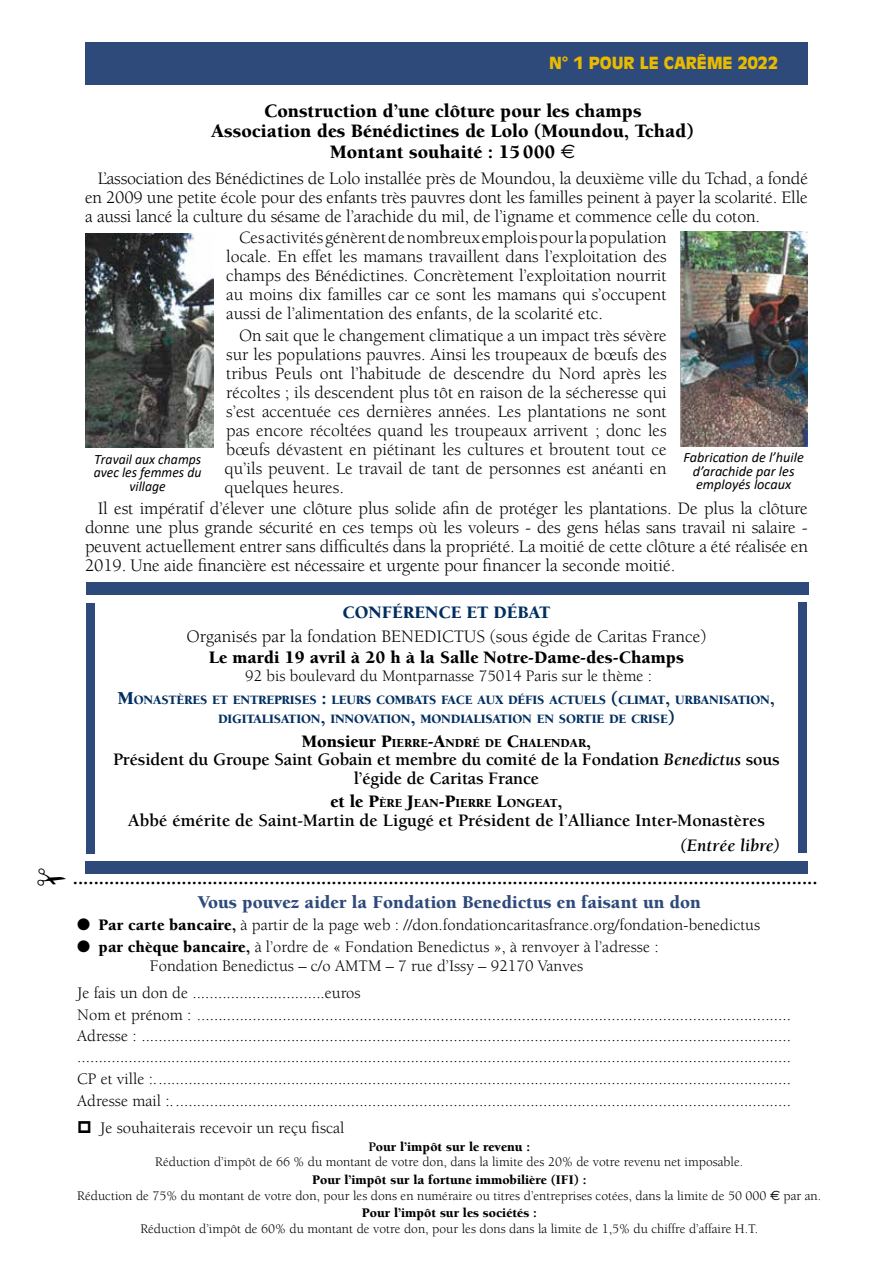
<style>
.page{position:relative;width:893px;height:1263px;background:#fff}
.page>*{position:absolute;margin:0;border:0;box-sizing:border-box;transform-origin:0 0}
.t1{font:900 19.5px/20.5px "Berkeley";color:#000;text-align:center}
.t2{font:900 18.6px "Berkeley";color:#000}
.t3{font:900 18.6px "Berkeley";color:#2e4a7b}
.t4{font:18px/19px "Berkeley";letter-spacing:-.01em;color:#000;text-align:justify}
.t5{font:700 18px/18.8px "Berkeley";letter-spacing:-.01em;color:#000;text-align:center}
.t6{font:900 18px "Berkeley";color:#000}
.t7{font:900 18px "Berkeley";color:#002e60}
.t8{font:italic 700 18px "Berkeley";color:#000}
.t9{font:17.7px/19px "Berkeley";color:#000;text-align:justify}
.t10{font:16.5px/18.9px "Berkeley";color:#000}
.t11{font:900 16.5px "Antique Olive";color:#e8ba00}
.t12{font:italic 14.25px/13.5px "Calibri";color:#000;text-align:center}
.t13{font:13.5px/15.6px "Berkeley";color:#000;text-align:center}
.t14{font:900 13.5px "Berkeley";color:#000}
.t15{font:900 13.2px/19px "Berkeley";letter-spacing:-.015em;color:#002e60;text-align:center}
.t16{font:900 12.6px "Berkeley";color:#000}
.s1{font-family:"Euro Sans";font-weight:400}
.s2{font-size:18.75px}
.s3{font-size:18px}
.s4{font-style:italic}
.s5{font-weight:900}
.s6{font-weight:700}
.s7{font-family:"Euro Sans"}
</style>
<div class="page">
<div style="left:85px;top:43px;width:723px;height:42px;background:#2e4a7b"></div>
<img style="left:85px;top:233px;width:128px;height:215px">
<img style="left:680px;top:231px;width:128px;height:215px">
<div style="left:86px;top:603px;width:9px;height:251px;background:#2e4a7b"></div>
<div style="left:86px;top:582px;width:723px;height:13px;background:#2e4a7b"></div>
<div style="left:798px;top:602px;width:9px;height:251px;background:#2e4a7b"></div>
<div style="left:85px;top:861px;width:723px;height:13px;background:#2e4a7b"></div>
<p class="t11" style="left:549px;top:53px;width:231px">N° 1 POUR LE CARÊME 2022</p>
<p class="t1" style="left:212px;top:101px;width:484px">Construction d’une clôture pour les champs<br>Association des Bénédictines de Lolo (Moundou, Tchad)<br>Montant souhaité : 15000 <span class="s1">€</span></p>
<p class="t4" style="left:85px;top:169px;width:724px;text-indent:13px">L’association des Bénédictines de Lolo installée près de Moundou, la deuxième ville du Tchad, a fondé en 2009 une petite école pour des enfants très pauvres dont les familles peinent à payer la scolarité. Elle a aussi lancé la culture du sésame de l’arachide du mil, de l’igname et commence celle du coton.</p>
<p class="t9" style="left:226px;top:228px;width:442px;text-indent:13px">Ces activités génèrent de nombreux emplois pour la population locale. En effet les mamans travaillent dans l’exploitation des champs des Bénédictines. Concrètement l’exploitation nourrit au moins dix familles car ce sont les mamans qui s’occupent aussi de l’alimentation des enfants, de la scolarité etc.</p>
<p class="t9" style="left:225px;top:326px;width:444px;text-indent:14px">On sait que le changement climatique a un impact très sévère sur les populations pauvres. Ainsi les troupeaux de bœufs des tribus Peuls ont l’habitude de descendre du Nord après les récoltes ; ils descendent plus tôt en raison de la sécheresse qui s’est accentuée ces dernières années. Les plantations ne sont pas encore récoltées quand les troupeaux arrivent ; donc les bœufs dévastent en piétinant les cultures et broutent tout ce qu’ils peuvent. Le travail de tant de personnes est anéanti en quelques heures.</p>
<p class="t4" style="left:85px;top:499px;width:724px;text-indent:13px">Il est impératif d’élever une clôture plus solide afin de protéger les plantations. De plus la clôture donne une plus grande sécurité en ces temps où les voleurs - des gens hélas sans travail ni salaire - peuvent actuellement entrer sans difficultés dans la propriété. La moitié de cette clôture a été réalisée en 2019. Une aide financière est nécessaire et urgente pour financer la seconde moitié.</p>
<p class="t12" style="left:94px;top:452px;width:109px">Travail aux champs avec les femmes du village</p>
<p class="t12" style="left:684px;top:450px;width:122px">Fabrication de l’huile d’arachide par les employés locaux</p>
<p class="t7" style="left:343px;top:603px;width:187px">Conférence et Débat</p>
<p class="t4" style="left:187px;top:627px;width:521px">Organisés par la fondation BENEDICTUS (sous égide de Caritas France)</p>
<p class="t6" style="left:209px;top:648px;width:477px">Le mardi 19 avril à 20 h à la Salle Notre-Dame-des-Champs</p>
<p class="t10" style="left:245px;top:667px;width:408px">92 bis boulevard du Montparnasse 75014 Paris sur le thème :</p>
<p class="t15" style="left:118px;top:691px;width:659px"><span class="s2">M</span>ONASTÈRES ET ENTREPRISES <span class="s2">:</span> LEURS COMBATS FACE AUX DÉFIS ACTUELS <span class="s2">(</span>CLIMAT<span class="s2">,</span> URBANISATION<span class="s2">,<br></span>DIGITALISATION<span class="s2">,</span> INNOVATION<span class="s2">,</span> MONDIALISATION EN SORTIE DE CRISE<span class="s2">)</span></p>
<p class="t16" style="left:302px;top:736px;width:291px"><span class="s3">Monsieur</span> <span class="s3">P</span>IERRE<span class="s3">-A</span>NDRÉ DE <span class="s3">C</span>HALENDAR<span class="s3">,</span></p>
<p class="t5" style="left:113px;top:750px;width:668px">Président du Groupe Saint Gobain et membre du comité de la Fondation <span class="s4">Benedictus</span> sous l’égide de Caritas France</p>
<p class="t16" style="left:330px;top:796px;width:234px"><span class="s3">et le P</span>ÈRE <span class="s3">J</span>EAN<span class="s3">-P</span>IERRE <span class="s3">L</span>ONGEAT<span class="s3">,</span></p>
<p class="t5" style="left:128px;top:811px;width:638px">Abbé émérite de Saint-Martin de Ligugé et Président de l’Alliance Inter-Monastères</p>
<p class="t8" style="left:680px;top:835px;width:101px">(Entrée libre)</p>
<p class="t2" style="left:36px;top:869px;width:783px">✁ ................................................................................................................................................</p>
<p class="t3" style="left:198px;top:892px;width:505px">Vous pouvez aider la Fondation Benedictus en faisant un don</p>
<p class="t10" style="left:77px;top:916px;width:684px">● <span class="s5">Par carte bancaire,</span> à partir de la page web : //don.fondationcaritasfrance.org/fondation-benedictus</p>
<p class="t10" style="left:77px;top:938px;width:583px;text-align:center">● <span class="s5">par chèque bancaire,</span> à l’ordre de « Fondation Benedictus », à renvoyer à l’adresse :<br>Fondation Benedictus – c/o AMTM – 7 rue d’Issy – 92170 Vanves</p>
<p class="t10" style="left:77px;top:982px;width:715px;line-height:22.2px">Je fais un don de ...............................euros<br>Nom et prénom : ...........................................................................................................................................</p>
<p class="t10" style="left:77px;top:1026px;width:715px;line-height:20.7px">Adresse : ........................................................................................................................................................ .......................................................................................................................................................................</p>
<p class="t10" style="left:77px;top:1068px;width:715px;line-height:22.4px">CP et ville :.....................................................................................................................................................<br>Adresse mail :.................................................................................................................................................</p>
<p class="t10" style="left:100px;top:1119px;width:246px">Je souhaiterais recevoir un reçu fiscal</p>
<p class="t13" style="left:155px;top:1139px;width:589px"><span class="s6">P</span><span class="s5">our l’impôt sur le revenu :<br></span>Réduction d’impôt de 66 % du montant de votre don, dans la limite des 20% de votre revenu net imposable.</p>
<p class="t13" style="left:77px;top:1172px;width:746px"><span class="s5">Pour l’impôt sur la fortune immobilière (IFI) :<br></span>Réduction de 75% du montant de votre don, pour les dons en numéraire ou titres d’entreprises cotées, dans la limite de 50 000 <span class="s7">€</span> par an.</p>
<p class="t14" style="left:362px;top:1206px;width:177px">Pour l’impôt sur les sociétés :</p>
<p class="t13" style="left:140px;top:1221px;width:619px">Réduction d’impôt de 60% du montant de votre don, pour les dons dans la limite de 1,5% du chiffre d’affaire H.T.</p>
</div>
